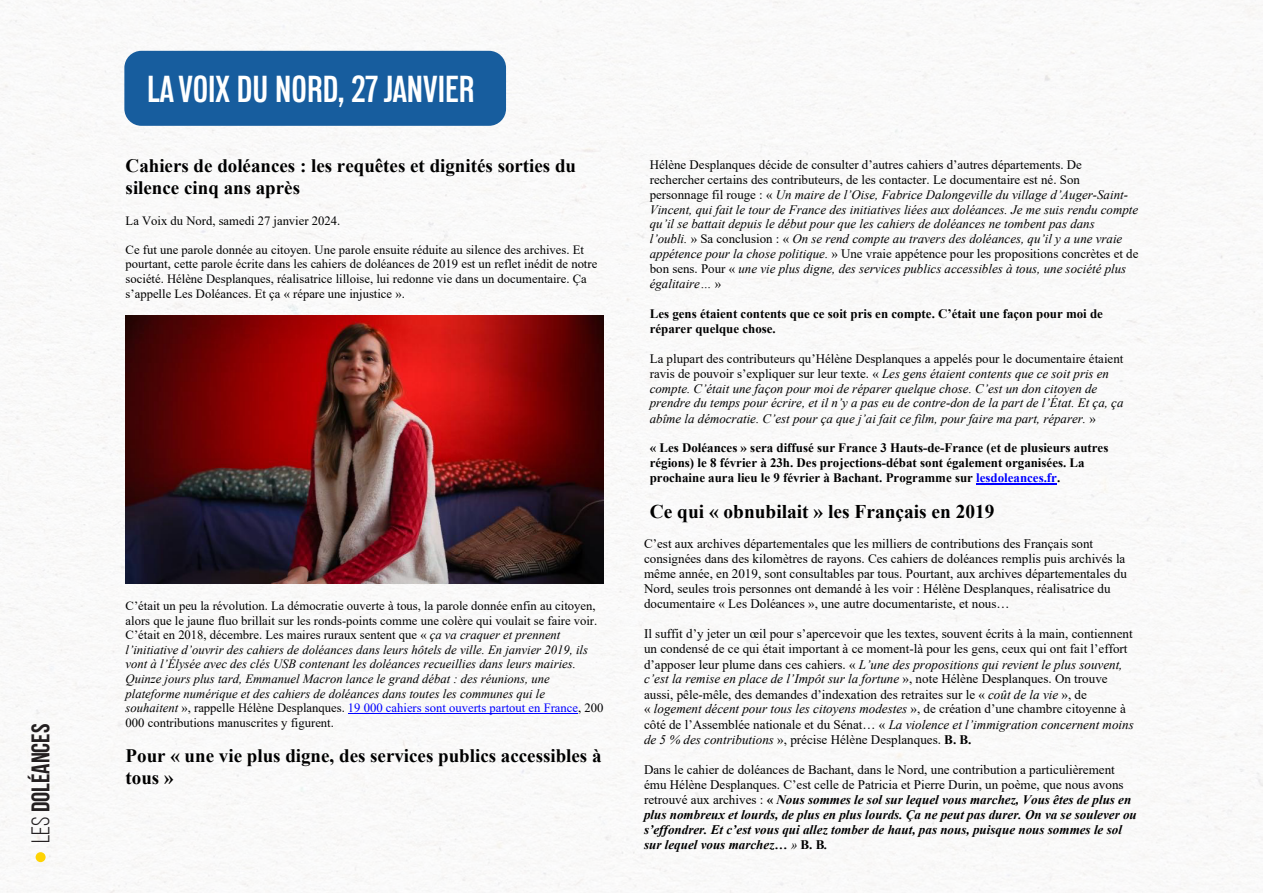
<style>
.page{position:relative;width:1263px;height:893px;background:#fff}
.page>*{position:absolute;margin:0;border:0;box-sizing:border-box;transform-origin:0 0}
.t1{font:600 condensed 37.5px "Lorimer No 2";color:#fff}
.t2{font:700 25.5px "Bebas Neue";color:#231f20}
.t3{font:700 19.35px "Times New Roman";color:#000}
.t4{font:700 18.9px/22px "Times New Roman";color:#000}
.t5{font:13.05px/15px "Times New Roman";color:#000}
.t6{font:italic 700 13.05px/15.1px "Times New Roman";color:#000}
.t7{font:italic 12.9px/14.9px "Times New Roman";color:#000}
.t8{font:700 12.9px/15px "Times New Roman";color:#000}
.t9{font:italic 12.6px/14.5px "Times New Roman";color:#000}
.t10{font:12.6px/14.5px "Times New Roman";color:#000}
.s1{font-weight:400}
.s2{font-style:normal}
.s3{font-style:normal;color:#00f}
.s4{color:#00f}
.s5{font-style:italic}
.s6{font-weight:700}
.s7{font-weight:400;font-style:normal}
</style>
<div class="page">
<img style="left:0;top:0;width:1263px;height:893px">
<div style="left:36px;top:852px;width:10px;height:10px;background:#fed304;border-radius:50%"></div>
<hr style="left:348px;top:713px;width:230px;height:1px;background:#00f">
<img style="left:126px;top:315px;width:478px;height:269px">
<hr style="left:976px;top:483px;width:81px;height:2px;background:#00f">
<div style="left:124px;top:51px;width:382px;height:75px;background:#175d9e;border-radius:17px"></div>
<h2 class="t2" style="left:27px;top:843px;width:121px;rotate:-90deg"><span class="s1">les</span> doléances</h2>
<p class="t1" style="left:147px;top:68px;width:329px">LA VOIX DU NORD, 27 JANVIER</p>
<p class="t4" style="left:126px;top:154px;width:452px">Cahiers de doléances : les requêtes et dignités sorties du silence cinq ans après</p>
<p class="t10" style="left:126px;top:213px;width:216px">La Voix du Nord, samedi 27 janvier 2024.</p>
<p class="t10" style="left:126px;top:242px;width:473px">Ce fut une parole donnée au citoyen. Une parole ensuite réduite au silence des archives. Et pourtant, cette parole écrite dans les cahiers de doléances de 2019 est un reflet inédit de notre société. Hélène Desplanques, réalisatrice lilloise, lui redonne vie dans un documentaire. Ça s’appelle Les Doléances. Et ça « répare une injustice ».</p>
<p class="t9" style="left:126px;top:598px;width:479px"><span class="s2">C’était un peu la révolution. La démocratie ouverte à tous, la parole donnée enfin au citoyen, alors que le jaune fluo brillait sur les ronds-points comme une colère qui voulait se faire voir.<br>C’était en 2018, décembre. Les maires ruraux sentent que «</span> ça va craquer et prennent l’initiative d’ouvrir des cahiers de doléances dans leurs hôtels de ville. En janvier 2019, ils vont à l’Élysée avec des clés USB contenant les doléances recueillies dans leurs mairies.<br>Quinze jours plus tard, Emmanuel Macron lance le grand débat : des réunions, une plateforme numérique et des cahiers de doléances dans toutes les communes qui le<br>souhaitent <span class="s2">», rappelle Hélène Desplanques.</span> <span class="s3">19 000 cahiers sont ouverts partout en France</span><span class="s2">, 200<br>000 contributions manuscrites y figurent.</span></p>
<p class="t4" style="left:126px;top:744px;width:477px">Pour « une vie plus digne, des services publics accessibles à tous »</p>
<p class="t7" style="left:650px;top:157px;width:490px"><span class="s2">Hélène Desplanques décide de consulter d’autres cahiers d’autres départements. De rechercher certains des contributeurs, de les contacter. Le documentaire est né. Son personnage fil rouge : «</span> Un maire de l’Oise, Fabrice Dalongeville du village d’Auger-Saint-Vincent, qui fait le tour de France des initiatives liées aux doléances. Je me suis rendu compte qu’il se battait depuis le début pour que les cahiers de doléances ne tombent pas dans<br>l’oubli. <span class="s2">» Sa conclusion : «</span> On se rend compte au travers des doléances, qu’il y a une vraie appétence pour la chose politique. <span class="s2">» Une vraie appétence pour les propositions concrètes et de bon sens. Pour «</span> une vie plus digne, des services publics accessibles à tous, une société plus égalitaire… <span class="s2">»</span></p>
<p class="t8" style="left:650px;top:305px;width:455px">Les gens étaient contents que ce soit pris en compte. C’était une façon pour moi de réparer quelque chose.</p>
<p class="t7" style="left:650px;top:351px;width:475px"><span class="s2">La plupart des contributeurs qu’Hélène Desplanques a appelés pour le documentaire étaient ravis de pouvoir s’expliquer sur leur texte. «</span> Les gens étaient contents que ce soit pris en compte. C’était une façon pour moi de réparer quelque chose. C’est un don citoyen de prendre du temps pour écrire, et il n’y a pas eu de contre-don de la part de l’État. Et ça, ça abîme la démocratie. C’est pour ça que j’ai fait ce film, pour faire ma part, réparer. <span class="s2">»</span></p>
<p class="t8" style="left:650px;top:440px;width:460px">« Les Doléances » sera diffusé sur France 3 Hauts-de-France (et de plusieurs autres régions) le 8 février à 23h. Des projections-débat sont également organisées. La prochaine aura lieu le 9 février à Bachant. Programme sur <span class="s4">lesdoleances.fr</span>.</p>
<p class="t3" style="left:650px;top:498px;width:346px">Ce qui « obnubilait » les Français en 2019</p>
<p class="t5" style="left:644px;top:536px;width:484px">C’est aux archives départementales que les milliers de contributions des Français sont consignées dans des kilomètres de rayons. Ces cahiers de doléances remplis puis archivés la même année, en 2019, sont consultables par tous. Pourtant, aux archives départementales du Nord, seules trois personnes ont demandé à les voir : Hélène Desplanques, réalisatrice du documentaire « Les Doléances », une autre documentariste, et nous…</p>
<p class="t5" style="left:644px;top:626px;width:491px">Il suffit d’y jeter un œil pour s’apercevoir que les textes, souvent écrits à la main, contiennent un condensé de ce qui était important à ce moment-là pour les gens, ceux qui ont fait l’effort d’apposer leur plume dans ces cahiers. « <span class="s5">L’une des propositions qui revient le plus souvent, c’est la remise en place de l’Impôt sur la fortune</span> », note Hélène Desplanques. On trouve aussi, pêle-mêle, des demandes d’indexation des retraites sur le « <span class="s5">coût de la vie</span> », de<br>« <span class="s5">logement décent pour tous les citoyens modestes</span> », de création d’une chambre citoyenne à côté de l’Assemblée nationale et du Sénat… « <span class="s5">La violence et l’immigration concernent moins de 5 % des contributions</span> », précise Hélène Desplanques. <span class="s6">B. B.</span></p>
<p class="t6" style="left:644px;top:761px;width:494px"><span class="s7">Dans le cahier de doléances de Bachant, dans le Nord, une contribution a particulièrement ému Hélène Desplanques. C’est celle de Patricia et Pierre Durin, un poème, que nous avons retrouvé aux archives :</span> <span class="s2">«</span> Nous sommes le sol sur lequel vous marchez, Vous êtes de plus en plus nombreux et lourds, de plus en plus lourds. Ça ne peut pas durer. On va se soulever ou s’effondrer. Et c’est vous qui allez tomber de haut, pas nous, puisque nous sommes le sol sur lequel vous marchez… <span class="s1">»</span> <span class="s2">B. B</span>.</p>
</div>
